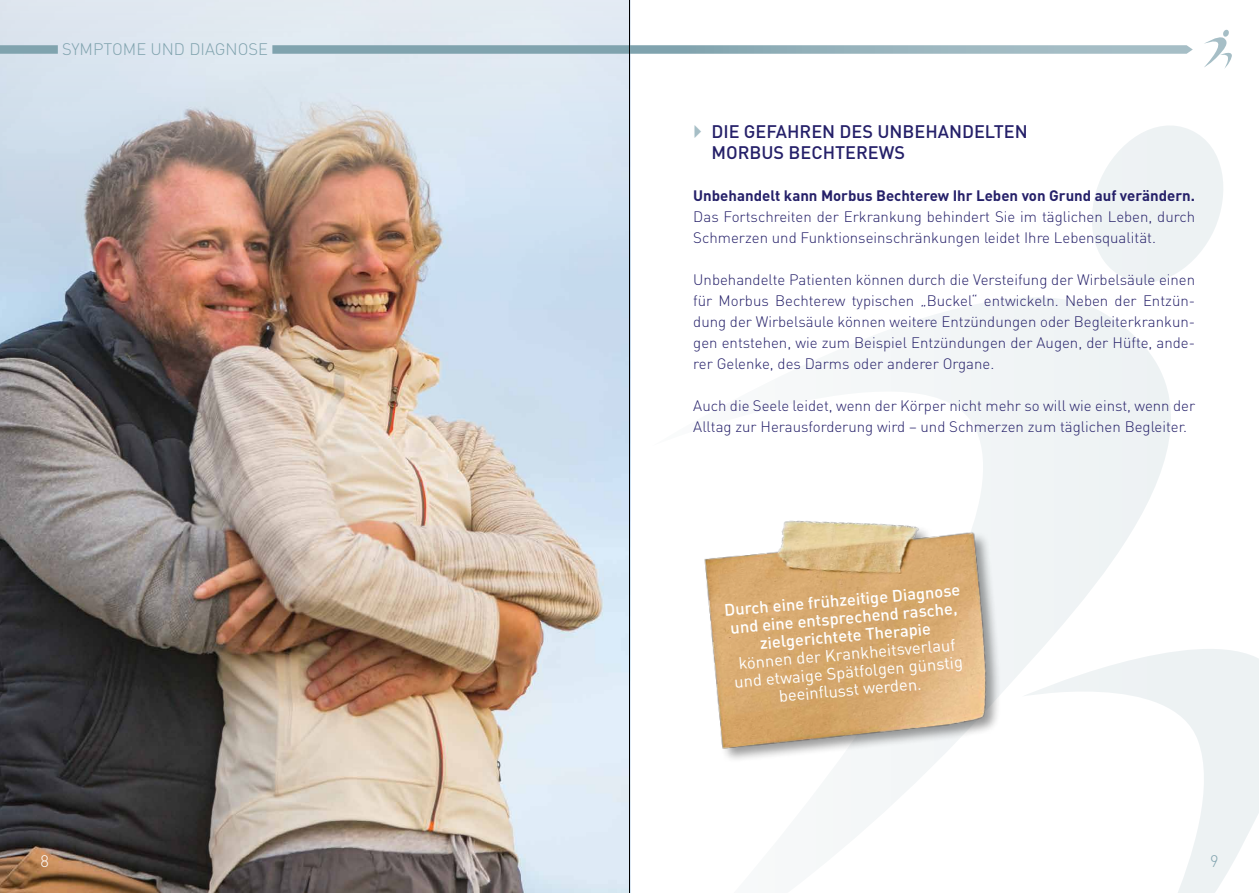
<style>
.page{position:relative;width:1259px;height:893px;background:#fff}
.page>*{position:absolute;margin:0;border:0;box-sizing:border-box;transform-origin:0 0}
.t1{font:500 18px/21px "DIN";color:#252069}
.t2{font:500 16.5px/18px "DIN";color:#fff;text-align:center}
.t3{font:16.5px/18px "DIN";color:#fff;text-align:center}
.t4{font:300 16.5px "DIN";color:#80a3ae}
.t5{font:300 16.5px "DIN";color:#fff}
.t6{font:300 15px/21px "DIN";color:#252069}
.t7{font:700 15px "DIN";color:#252069}
</style>
<div class="page">
<svg style="left:851px;top:297px;width:320px;height:543px;fill:#f1f5f6"></svg>
<svg style="left:1021px;top:620px;width:238px;height:273px"></svg>
<svg style="left:1092px;top:126px;width:131px;height:156px"></svg>
<img style="left:0;top:0;width:629px;height:893px">
<svg style="left:1204px;top:29px;width:28px;height:40px"></svg>
<svg style="left:0;top:45px;width:1192px;height:9px;background:#a0bac4"></svg>
<img style="left:704px;top:483px;width:316px;height:307px">
<hr style="left:629px;top:0;width:1px;height:893px;background:#000">
<p class="t4" style="left:62px;top:39px;width:207px">SYMPTOME UND DIAGNOSE</p>
<p class="t5" style="left:40px;top:850px;width:10px">8</p>
<p class="t1" style="left:711px;top:120px;width:318px">DIE GEFAHREN DES UNBEHANDELTEN<br>MORBUS BECHTEREWS</p>
<p class="t7" style="left:693px;top:186px;width:503px">Unbehandelt kann Morbus Bechterew Ihr Leben von Grund auf verändern.</p>
<p class="t6" style="left:693px;top:206px;width:503px">Das Fortschreiten der Erkrankung behindert Sie im täglichen Leben, durch<br>Schmerzen und Funktionseinschränkungen leidet Ihre Lebensqualität.</p>
<p class="t6" style="left:693px;top:269px;width:503px;text-align:justify">Unbehandelte Patienten können durch die Versteifung der Wirbelsäule einen für Morbus Bechterew typischen „Buckel“ entwickeln. Neben der Entzün&shy;dung der Wirbelsäule können weitere Entzündungen oder Begleiterkrankun&shy;gen entstehen, wie zum Beispiel Entzündungen der Augen, der Hüfte, ande&shy;rer Gelenke, des Darms oder anderer Organe.</p>
<p class="t6" style="left:693px;top:395px;width:503px">Auch die Seele leidet, wenn der Körper nicht mehr so will wie einst, wenn der<br>Alltag zur Herausforderung wird – und Schmerzen zum täglichen Begleiter.</p>
<p class="t2" style="left:723px;top:601px;width:238px;rotate:-5deg">Durch eine frühzeitige Diagnose und eine entsprechend rasche, zielgerichtete Therapie</p>
<p class="t3" style="left:732px;top:654px;width:231px;rotate:-5deg">können der Krankheitsverlauf und etwaige Spätfolgen günstig beeinfl usst werden.</p>
<p class="t4" style="left:1210px;top:850px;width:10px">9</p>
</div>
